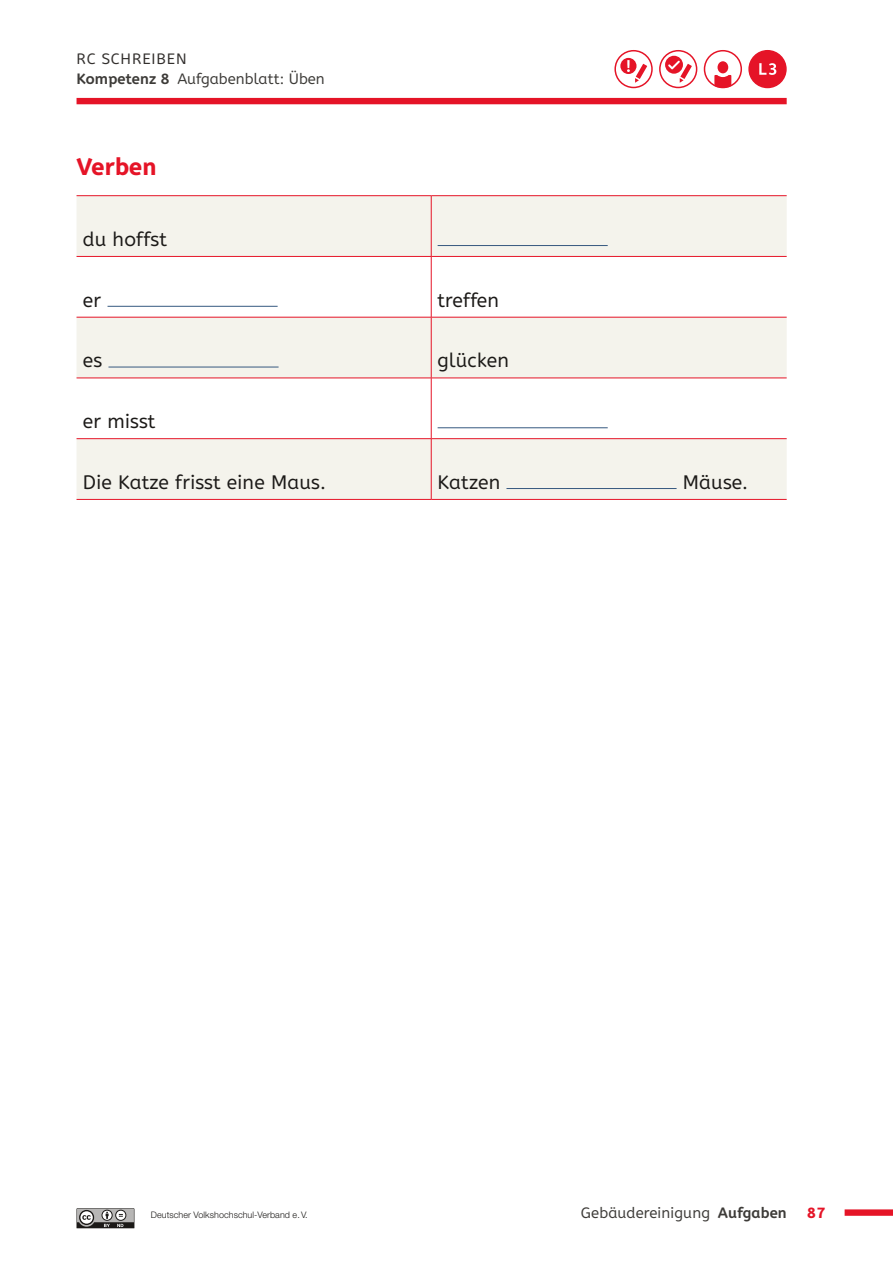
<style>
.page{position:relative;width:893px;height:1263px;background:#fff}
.page>*{position:absolute;margin:0;border:0;box-sizing:border-box;transform-origin:0 0}
.t1{font:800 24px "A Be Zeh EDU";letter-spacing:.01em;color:#e51427}
.t2{font:19.5px "A Be Zeh EDU";letter-spacing:.01em;color:#1b1917}
.t3{font:15px/20.2px "A Be Zeh EDU";letter-spacing:.01em;color:#3d3b38}
.t4{font:800 15px "A Be Zeh EDU";color:#e51427}
.t5{font:300 9px "Helvetica Neue LT Pro";letter-spacing:.005em;color:#1b1917}
.s1{color:#33302e}
.s2{font-weight:700}
</style>
<div class="page">
<div style="left:845px;top:1209px;width:48px;height:7px;background:#e51427"></div>
<div style="left:77px;top:98px;width:710px;height:6px;background:#e51427"></div>
<svg style="left:77px;top:1208px;width:57px;height:20px"></svg>
<svg style="left:77px;top:196px;width:710px;height:303px;fill:#f4f3ec"></svg>
<svg style="left:77px;top:257px;width:354px;height:181px"></svg>
<hr style="left:431px;top:195px;width:356px;height:1px;background:#e51427">
<hr style="left:77px;top:195px;width:354px;height:1px;background:#e51427">
<hr style="left:431px;top:196px;width:1px;height:60px;background:#e51427">
<hr style="left:431px;top:256px;width:356px;height:1px;background:#e51427">
<hr style="left:77px;top:256px;width:354px;height:1px;background:#e51427">
<hr style="left:431px;top:257px;width:1px;height:60px;background:#e51427">
<hr style="left:431px;top:317px;width:356px;height:1px;background:#e51427">
<hr style="left:77px;top:317px;width:354px;height:1px;background:#e51427">
<hr style="left:431px;top:317px;width:1px;height:61px;background:#e51427">
<hr style="left:431px;top:378px;width:356px;height:1px;background:#e51427">
<hr style="left:77px;top:378px;width:354px;height:1px;background:#e51427">
<hr style="left:431px;top:378px;width:1px;height:60px;background:#e51427">
<hr style="left:431px;top:438px;width:356px;height:1px;background:#e51427">
<hr style="left:431px;top:499px;width:356px;height:1px;background:#e51427">
<hr style="left:77px;top:438px;width:354px;height:1px;background:#e51427">
<hr style="left:431px;top:439px;width:1px;height:60px;background:#e51427">
<hr style="left:77px;top:499px;width:354px;height:1px;background:#e51427">
<hr style="left:438px;top:245px;width:170px;height:1px;background:#36587f">
<hr style="left:108px;top:306px;width:170px;height:1px;background:#36587f">
<hr style="left:108px;top:367px;width:171px;height:1px;background:#36587f">
<hr style="left:438px;top:427px;width:170px;height:1px;background:#36587f">
<hr style="left:506px;top:488px;width:171px;height:1px;background:#36587f">
<div style="left:749px;top:51px;width:37px;height:36px;background:#e51427;border-radius:50%"></div>
<div style="left:748px;top:50px;width:39px;height:38px;border:2px solid #e51427;border-radius:50%"></div>
<svg style="left:759px;top:63px;width:17px;height:12px"></svg>
<div style="left:614px;top:50px;width:39px;height:38px;border:2px solid #e51427;border-radius:50%"></div>
<svg style="left:620px;top:58px;width:27px;height:25px"></svg>
<div style="left:659px;top:50px;width:38px;height:38px;border:2px solid #e51427;border-radius:50%"></div>
<svg style="left:665px;top:56px;width:27px;height:27px"></svg>
<div style="left:717px;top:61px;width:11px;height:12px;background:#e51427;border-radius:50%"></div>
<svg style="left:714px;top:75px;width:17px;height:13px"></svg>
<div style="left:704px;top:50px;width:38px;height:38px;border:2px solid #e51427;border-radius:50%"></div>
<p class="t3" style="left:77px;top:49px;width:250px"><span class="s1">RC SCHREIBEN<br></span><span class="s2">Kompetenz 8</span> Aufgabenblatt: Üben</p>
<p class="t1" style="left:77px;top:151px;width:81px">Verben</p>
<p class="t2" style="left:83px;top:227px;width:86px">du hoffst</p>
<p class="t2" style="left:83px;top:287px;width:20px">er</p>
<p class="t2" style="left:438px;top:287px;width:63px">treffen</p>
<p class="t2" style="left:83px;top:348px;width:21px">es</p>
<p class="t2" style="left:438px;top:348px;width:73px">glücken</p>
<p class="t2" style="left:83px;top:409px;width:74px">er misst</p>
<p class="t2" style="left:83px;top:470px;width:245px">Die Katze frisst eine Maus.</p>
<p class="t2" style="left:438px;top:470px;width:64px">Katzen</p>
<p class="t2" style="left:683px;top:470px;width:67px">Mäuse.</p>
<p class="t5" style="left:151px;top:1209px;width:158px">Deutscher Volkshochschul-Verband e.V.</p>
<p class="t3" style="left:581px;top:1203px;width:207px">Gebäudereinigung <span class="s2">Aufgaben</span></p>
<p class="t4" style="left:807px;top:1203px;width:19px">87</p>
</div>
